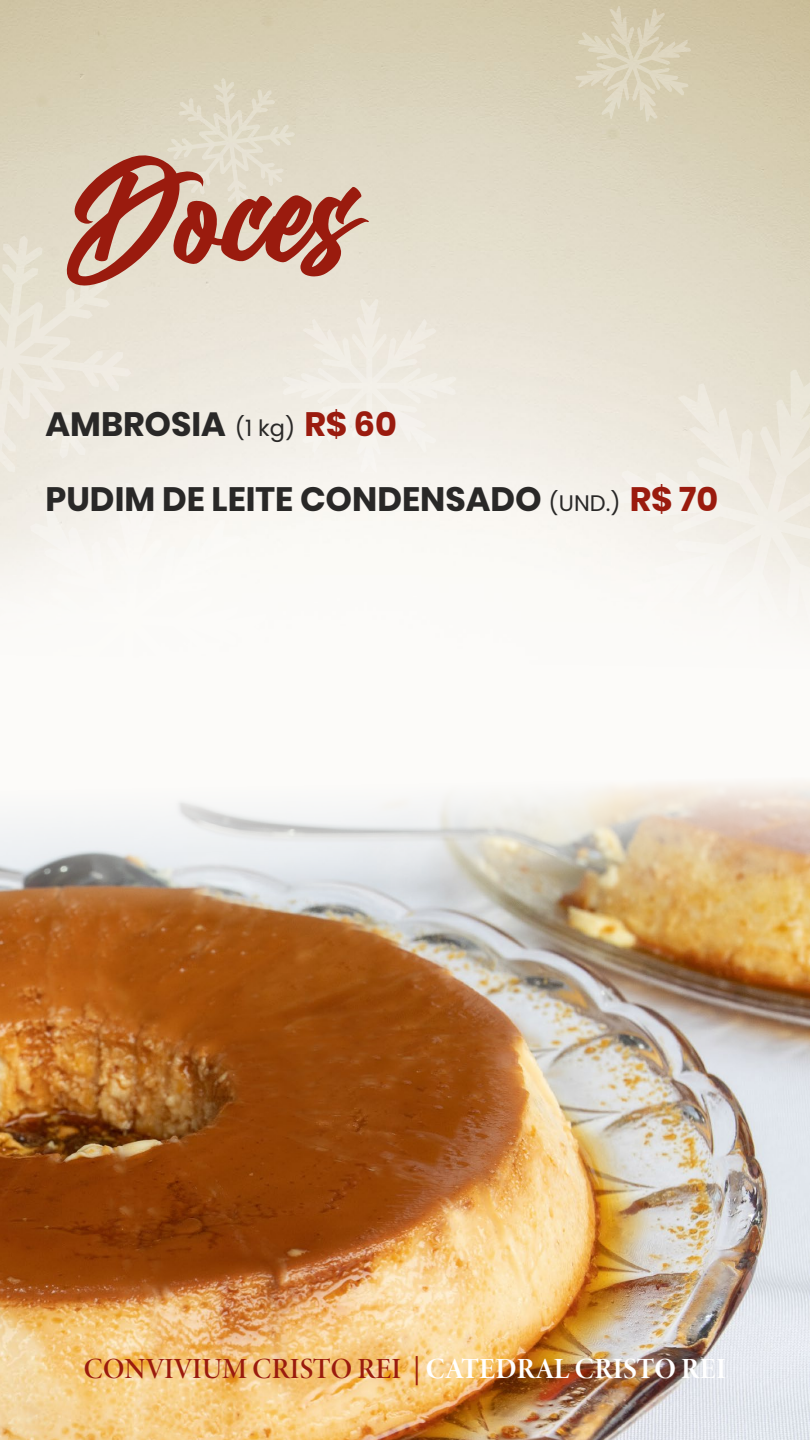
<style>
.page{position:relative;width:810px;height:1440px;background:#fff}
.page>*{position:absolute;margin:0;border:0;box-sizing:border-box;transform-origin:0 0}
.t1{font:150px "Billion Dreams";color:#9a1b0e}
.t2{font:700 33.75px "Poppins";color:#292827}
.t3{font:29.25px "Minion Variable Concept";letter-spacing:.01em;color:#9a1b0e}
.s1{font-weight:400;font-size:22.5px}
.s2{color:#9a1b0e}
.s3{color:#fff}
</style>
<div class="page">
<svg style="left:0;top:235px;width:132px;height:245px;background:#eae5d8"></svg>
<svg style="left:616px;top:370px;width:194px;height:121px;background:#ebe6da"></svg>
<svg style="left:0;top:483px;width:267px;height:8px;background:#f2efe8"></svg>
<svg style="left:282px;top:299px;width:174px;height:174px;background:#f0ebe3"></svg>
<svg style="left:575px;top:6px;width:116px;height:116px;background:#d7ceb3"></svg>
<svg style="left:167px;top:78px;width:128px;height:128px;background:#dfd8c5"></svg>
<img style="left:0;top:954px;width:810px;height:486px">
<div style="left:0;top:491px;width:810px;height:232px;background:#fcfbf9"></div>
<img style="left:0;top:723px;width:810px;height:231px">
<h1 class="t1" style="left:64px;top:106px;width:295px">Doces</h1>
<p class="t2" style="left:46px;top:405px;width:353px">AMBROSIA <span class="s1">(1 kg)</span> <span class="s2">R$ 60</span></p>
<p class="t2" style="left:46px;top:480px;width:674px">PUDIM DE LEITE CONDENSADO <span class="s1">(UND.)</span> <span class="s2">R$ 70</span></p>
<p class="t3" style="left:84px;top:1348px;width:644px">CONVIVIUM CRISTO REI | <span class="s3">CATEDRAL CRISTO REI</span></p>
</div>
